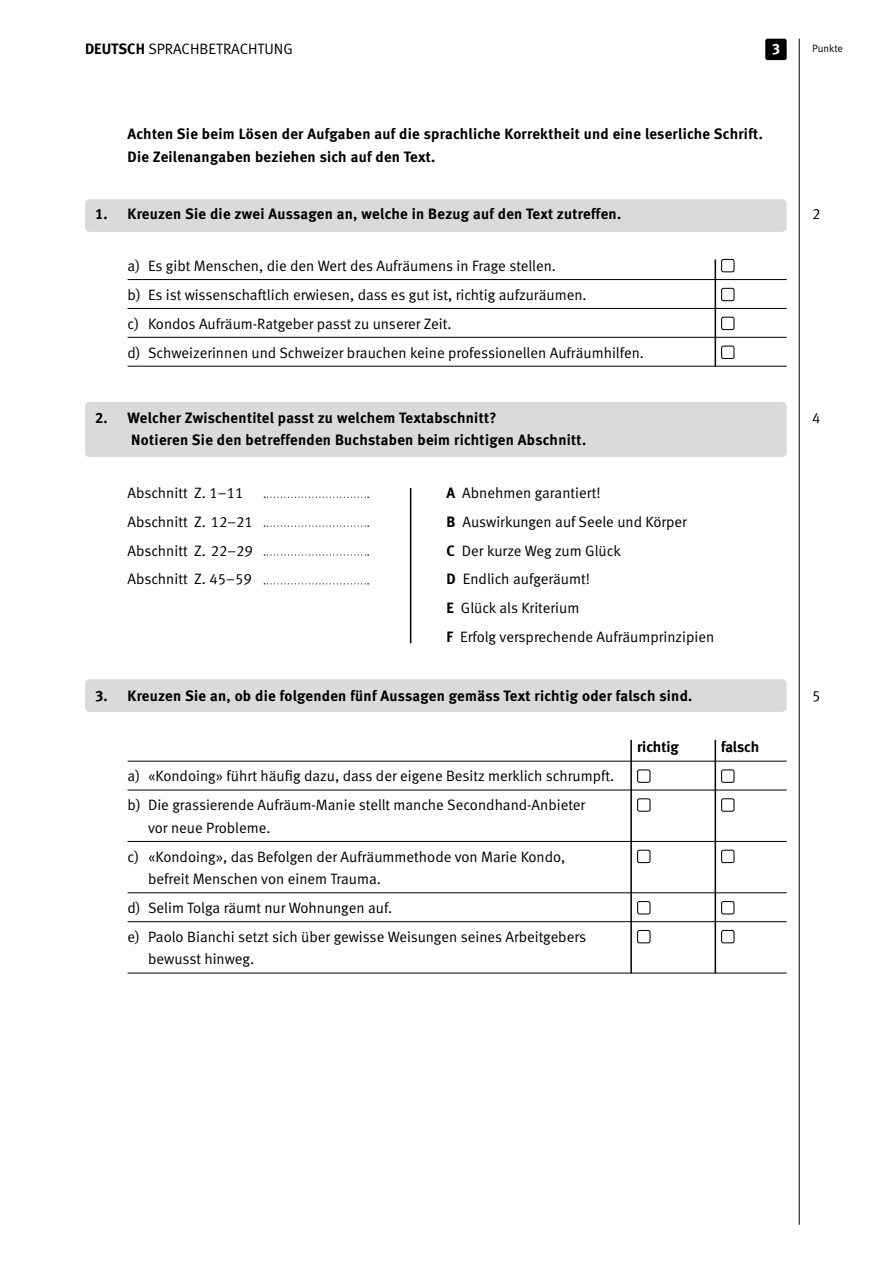
<style>
.page{position:relative;width:893px;height:1263px;background:#fff}
.page>*{position:absolute;margin:0;border:0;box-sizing:border-box;transform-origin:0 0}
.Titel_03{font:15px/22.5px "Meta Normal LF";color:#000}
.Titel_03-2{font:15px/22.5px "Meta Bold LF";letter-spacing:.02em;color:#000}
.Titel_03-3{font:15px "Meta Bold LF";color:#000}
.t1{font:15px "Meta Bold LF";color:#fff}
.t2{font:10.5px "Meta Normal LF";letter-spacing:-.005em;color:#000}
.s1{font-family:"Meta Bold LF"}
</style>
<div class="page">
<div style="left:765px;top:39px;width:22px;height:21px;background:#000;border-radius:2px"></div>
<hr style="left:799px;top:39px;width:1px;height:1186px;background:#000">
<div style="left:85px;top:402px;width:702px;height:55px;background:#dadada;border-radius:4px"></div>
<div style="left:85px;top:199px;width:702px;height:33px;background:#dadada;border-radius:4px"></div>
<div style="left:85px;top:679px;width:702px;height:33px;background:#dadada;border-radius:4px"></div>
<hr style="left:128px;top:279px;width:659px;height:1px;background:#000">
<hr style="left:128px;top:308px;width:659px;height:1px;background:#000">
<hr style="left:128px;top:337px;width:659px;height:1px;background:#000">
<hr style="left:128px;top:366px;width:659px;height:1px;background:#000">
<hr style="left:128px;top:761px;width:659px;height:1px;background:#000">
<hr style="left:128px;top:790px;width:659px;height:1px;background:#000">
<hr style="left:128px;top:841px;width:659px;height:1px;background:#000">
<hr style="left:128px;top:892px;width:659px;height:1px;background:#000">
<hr style="left:128px;top:921px;width:659px;height:1px;background:#000">
<hr style="left:128px;top:973px;width:659px;height:1px;background:#000">
<div style="left:721px;top:259px;width:13px;height:13px;border:1px solid #000;border-radius:2px"></div>
<div style="left:721px;top:288px;width:13px;height:13px;border:1px solid #000;border-radius:2px"></div>
<div style="left:721px;top:317px;width:13px;height:13px;border:1px solid #000;border-radius:2px"></div>
<div style="left:721px;top:346px;width:13px;height:13px;border:1px solid #000;border-radius:2px"></div>
<svg style="left:264px;top:497px;width:105px;height:1px"></svg>
<svg style="left:264px;top:525px;width:105px;height:2px"></svg>
<svg style="left:264px;top:554px;width:105px;height:1px"></svg>
<svg style="left:264px;top:583px;width:105px;height:1px"></svg>
<div style="left:637px;top:769px;width:13px;height:14px;border:1px solid #000;border-radius:2px"></div>
<div style="left:721px;top:769px;width:13px;height:14px;border:1px solid #000;border-radius:2px"></div>
<div style="left:637px;top:798px;width:13px;height:14px;border:1px solid #000;border-radius:2px"></div>
<div style="left:721px;top:798px;width:13px;height:14px;border:1px solid #000;border-radius:2px"></div>
<div style="left:637px;top:850px;width:13px;height:13px;border:1px solid #000;border-radius:2px"></div>
<div style="left:721px;top:850px;width:13px;height:13px;border:1px solid #000;border-radius:2px"></div>
<div style="left:637px;top:901px;width:13px;height:13px;border:1px solid #000;border-radius:2px"></div>
<div style="left:721px;top:901px;width:13px;height:13px;border:1px solid #000;border-radius:2px"></div>
<div style="left:637px;top:930px;width:13px;height:13px;border:1px solid #000;border-radius:2px"></div>
<div style="left:721px;top:930px;width:13px;height:13px;border:1px solid #000;border-radius:2px"></div>
<hr style="left:715px;top:740px;width:1px;height:233px;background:#000">
<hr style="left:630px;top:740px;width:2px;height:233px;background:#000">
<hr style="left:410px;top:488px;width:1px;height:155px;background:#000">
<hr style="left:715px;top:259px;width:1px;height:107px;background:#000">
<p class="Titel_03" style="left:85px;top:38px;width:209px"><span class="s1">DEUTSCH</span> SPRACHBETRACHTUNG</p>
<p class="t1" style="left:772px;top:40px;width:10px">3</p>
<p class="t2" style="left:812px;top:43px;width:32px">Punkte</p>
<p class="Titel_03-2" style="left:128px;top:123px;width:637px">Achten Sie beim Lösen der Aufgaben auf die sprachliche Korrektheit und eine leserliche Schrift.<br>Die Zeilenangaben beziehen sich auf den Text.</p>
<p class="Titel_03-2" style="left:95px;top:203px;width:527px">1. Kreuzen Sie die zwei Aussagen an, welche in Bezug auf den Text zutreffen.</p>
<p class="Titel_03" style="left:812px;top:203px;width:10px">2</p>
<p class="Titel_03" style="left:128px;top:254px;width:430px">a) Es gibt Menschen, die den Wert des Aufräumens in Frage stellen.</p>
<p class="Titel_03" style="left:128px;top:283px;width:461px">b) Es ist wissenschaftlich erwiesen, dass es gut ist, richtig aufzuräumen.</p>
<p class="Titel_03" style="left:128px;top:312px;width:325px">c) Kondos Aufräum-Ratgeber passt zu unserer Zeit.</p>
<p class="Titel_03" style="left:128px;top:341px;width:518px">d) Schweizerinnen und Schweizer brauchen keine professionellen Aufräumhilfen.</p>
<p class="Titel_03-2" style="left:95px;top:406px;width:403px">2. Welcher Zwischentitel passt zu welchem Textabschnitt?</p>
<p class="Titel_03" style="left:812px;top:406px;width:10px">4</p>
<p class="Titel_03-2" style="left:131px;top:429px;width:456px">Notieren Sie den betreffenden Buchstaben beim richtigen Abschnitt.</p>
<p class="Titel_03" style="left:128px;top:481px;width:117px">Abschnitt Z. 1–11</p>
<p class="Titel_03" style="left:447px;top:481px;width:155px"><span class="s1">A</span> Abnehmen garantiert!</p>
<p class="Titel_03" style="left:128px;top:510px;width:127px">Abschnitt Z. 12–21</p>
<p class="Titel_03" style="left:447px;top:510px;width:242px"><span class="s1">B</span> Auswirkungen auf Seele und Körper</p>
<p class="Titel_03" style="left:128px;top:539px;width:127px">Abschnitt Z. 22–29</p>
<p class="Titel_03" style="left:447px;top:539px;width:176px"><span class="s1">C</span> Der kurze Weg zum Glück</p>
<p class="Titel_03" style="left:128px;top:568px;width:126px">Abschnitt Z. 45–59</p>
<p class="Titel_03" style="left:447px;top:568px;width:145px"><span class="s1">D</span> Endlich aufgeräumt!</p>
<p class="Titel_03" style="left:447px;top:597px;width:134px"><span class="s1">E</span> Glück als Kriterium</p>
<p class="Titel_03" style="left:447px;top:625px;width:269px"><span class="s1">F</span> Erfolg versprechende Aufräumprinzipien</p>
<p class="Titel_03-2" style="left:95px;top:684px;width:599px">3. Kreuzen Sie an, ob die folgenden fünf Aussagen gemäss Text richtig oder falsch sind.</p>
<p class="Titel_03" style="left:812px;top:684px;width:10px">5</p>
<p class="Titel_03-3" style="left:637px;top:738px;width:43px">richtig</p>
<p class="Titel_03-2" style="left:721px;top:736px;width:40px">falsch</p>
<p class="Titel_03" style="left:128px;top:765px;width:488px">a) «Kondoing» führt häufig dazu, dass der eigene Besitz merklich schrumpft.</p>
<p class="Titel_03" style="left:148px;top:793px;width:439px;text-indent:-20px">b) Die grassierende Aufräum-Manie stellt manche Secondhand-Anbieter vor neue Probleme.</p>
<p class="Titel_03" style="left:148px;top:845px;width:419px;text-indent:-20px">c) «Kondoing», das Befolgen der Aufräummethode von Marie Kondo, befreit Menschen von einem Trauma.</p>
<p class="Titel_03" style="left:128px;top:896px;width:266px">d) Selim Tolga räumt nur Wohnungen auf.</p>
<p class="Titel_03" style="left:148px;top:925px;width:440px;text-indent:-20px">e) Paolo Bianchi setzt sich über gewisse Weisungen seines Arbeitgebers bewusst hinweg.</p>
</div>
